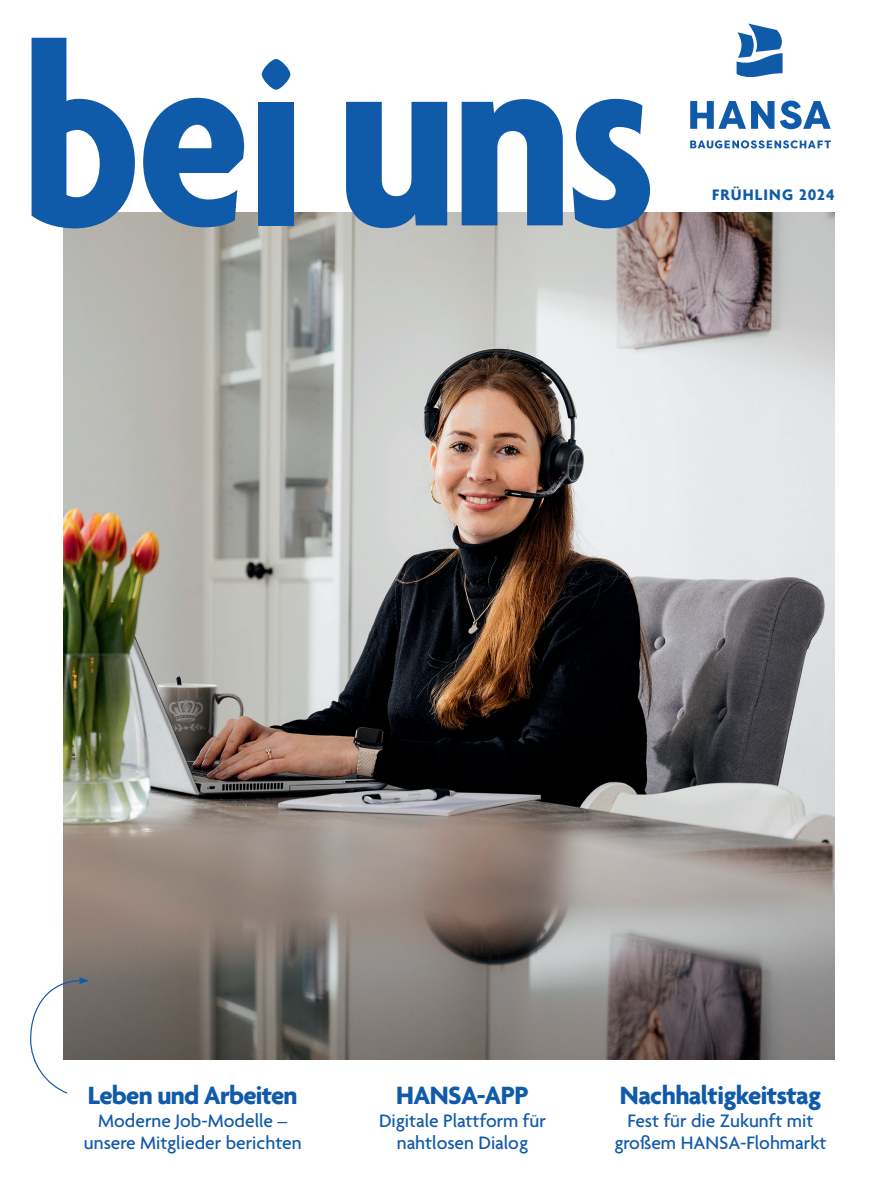
<style>
.page{position:relative;width:893px;height:1191px;background:#fff}
.page>*{position:absolute;margin:0;border:0;box-sizing:border-box;transform-origin:0 0}
.t1{font:700 27px "Agenda";letter-spacing:-.02em;color:#105aaa}
.t2{font:500 19.5px/22.5px "Agenda";color:#105aaa;text-align:center}
.t3{font:700 16.5px "Agenda";letter-spacing:.07em;color:#105aaa}
</style>
<div class="page">
<img style="left:63px;top:213px;width:771px;height:846px">
<svg style="left:30px;top:977px;width:59px;height:117px"></svg>
<svg style="left:262px;top:59px;width:28px;height:31px"></svg>
<svg style="left:143px;top:98px;width:101px;height:129px"></svg>
<svg style="left:32px;top:38px;width:103px;height:190px"></svg>
<div style="left:258px;top:102px;width:36px;height:123px;background:#105aaa"></div>
<svg style="left:346px;top:102px;width:101px;height:126px"></svg>
<svg style="left:462px;top:99px;width:101px;height:126px"></svg>
<svg style="left:573px;top:99px;width:77px;height:129px"></svg>
<svg style="left:737px;top:24px;width:46px;height:53px"></svg>
<svg style="left:690px;top:101px;width:84px;height:28px"></svg>
<svg style="left:780px;top:101px;width:51px;height:28px"></svg>
<svg style="left:690px;top:140px;width:141px;height:8px"></svg>
<p class="t3" style="left:712px;top:186px;width:124px">FRÜHLING 2024</p>
<h1 class="t1" style="left:88px;top:1081px;width:211px">Leben und Arbeiten</h1>
<p class="t2" style="left:84px;top:1110px;width:219px">Moderne Job-Modelle – unsere Mitglieder berichten</p>
<h1 class="t1" style="left:396px;top:1081px;width:134px">HANSA-APP</h1>
<p class="t2" style="left:379px;top:1110px;width:168px">Digitale Plattform für nahtlosen Dialog</p>
<h1 class="t1" style="left:620px;top:1081px;width:203px">Nachhaltigkeitstag</h1>
<p class="t2" style="left:615px;top:1110px;width:213px">Fest für die Zukunft mit großem HANSA-Flohmarkt</p>
</div>
